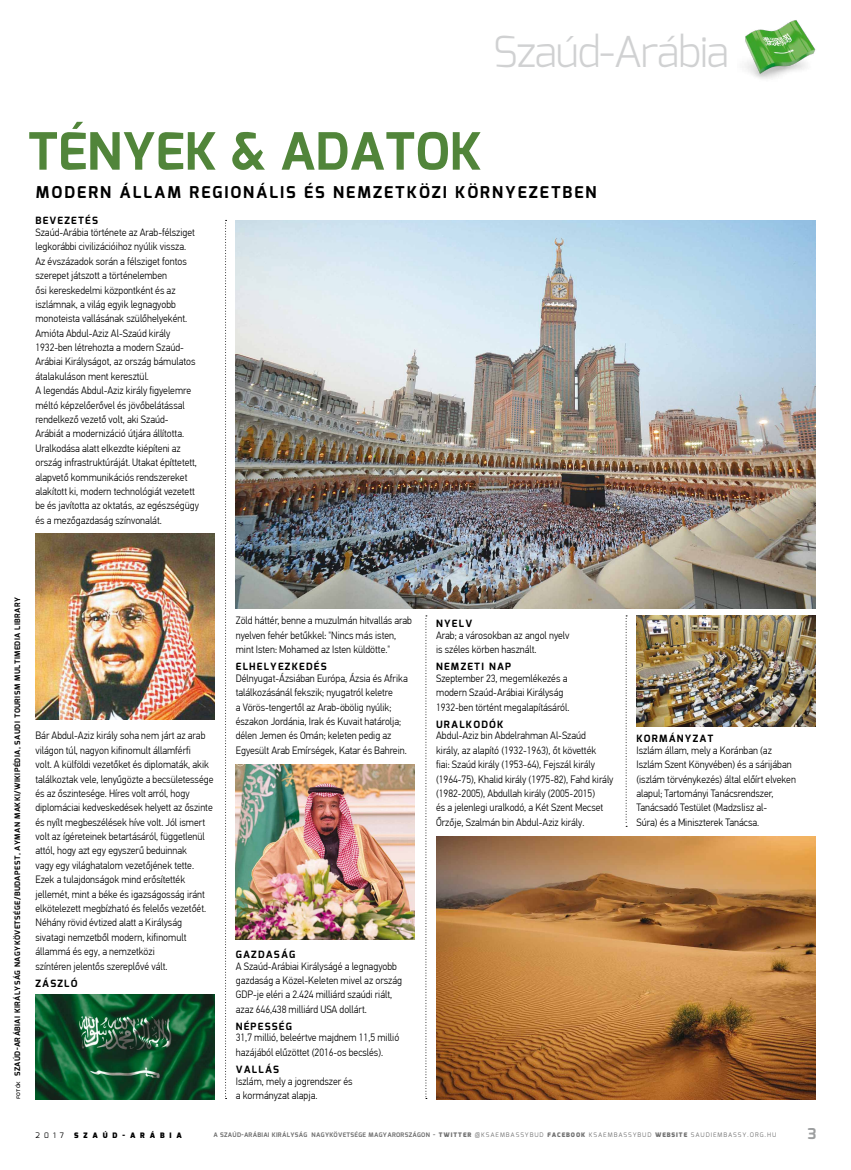
<style>
.page{position:relative;width:851px;height:1170px;background:#fff}
.page>*{position:absolute;margin:0;border:0;box-sizing:border-box;transform-origin:0 0}
.t1{font:700 51.25px "Exo";color:#51853a}
.t2{font:300 42.5px "Exo";letter-spacing:-.03em;color:#d0d1d2}
.t3{font:700 16.25px "Exo";letter-spacing:.12em;color:#000}
.t4{font:700 15px "Exo";color:#9c9e9f}
.t5{font:300 10.62px/14.4px "PF Din Text Pro";color:#000;scale:.92 1}
.t6{font:700 10px "Exo";letter-spacing:.12em;color:#000}
.t7{font:700 7.5px "Exo";letter-spacing:.06em;color:#000}
.t8{font:900 7.5px "Exo";letter-spacing:.65em;color:#000}
.t9{font:7.5px "Exo";color:#000}
.t10{font:700 6.25px "Exo";letter-spacing:.05em;color:#000}
.s1{font-weight:500;font-size:6.25px}
.s2{font-weight:900}
.s3{font-weight:400}
</style>
<div class="page">
<svg style="left:625px;top:615px;width:2px;height:211px"></svg>
<svg style="left:425px;top:615px;width:2px;height:483px"></svg>
<svg style="left:225px;top:220px;width:1px;height:877px"></svg>
<img style="left:745px;top:20px;width:71px;height:59px">
<img style="left:35px;top:994px;width:179px;height:104px">
<img style="left:436px;top:836px;width:379px;height:262px">
<img style="left:35px;top:533px;width:179px;height:186px">
<img style="left:236px;top:764px;width:179px;height:175px">
<img style="left:636px;top:615px;width:179px;height:111px">
<img style="left:236px;top:220px;width:579px;height:388px">
<h2 class="t2" style="left:493px;top:25px;width:237px">Szaúd-Arábia</h2>
<h1 class="t1" style="left:28px;top:118px;width:455px">TÉNYEK &amp; ADATOK</h1>
<h3 class="t3" style="left:36px;top:181px;width:562px">MODERN ÁLLAM REGIONÁLIS ÉS NEMZETKÖZI KÖRNYEZETBEN</h3>
<p class="t6" style="left:35px;top:214px;width:64px">BEVEZETÉS</p>
<p class="t5" style="left:35px;top:225px;width:179px">Szaúd-Arábia története az Arab-félsziget legkorábbi civilizációihoz nyúlik vissza.<br>Az évszázadok során a félsziget fontos szerepet játszott a történelemben<br>ősi kereskedelmi központként és az iszlámnak, a világ egyik legnagyobb monoteista vallásának szülőhelyeként.<br>Amióta Abdul-Aziz Al-Szaúd király 1932-ben létrehozta a modern Szaúd-Arábiai Királyságot, az ország bámulatos átalakuláson ment keresztül.<br>A legendás Abdul-Aziz király figyelemre méltó képzelőerővel és jövőbelátással rendelkező vezető volt, aki Szaúd-Arábiát a modernizáció útjára állította.<br>Uralkodása alatt elkezdte kiépíteni az ország infrastruktúráját. Utakat építtetett, alapvető kommunikációs rendszereket alakított ki, modern technológiát vezetett be és javította az oktatás, az egészségügy és a mezőgazdaság színvonalát.</p>
<p class="t7" style="left:13px;top:1098px;width:503px;rotate:-90deg"><span class="s1">fotók</span> SZAÚD-ARÁBIAI KIRÁLYSÁG NAGYKÖVETSÉGE/BUDAPEST, AYMAN MAKKI/WIKIPÉDIA, SAUDI TOURISM MULTIMEDIA LIBRARY</p>
<p class="t5" style="left:35px;top:728px;width:195px">Bár Abdul-Aziz király soha nem járt az arab világon túl, nagyon kifinomult államférfi<br>volt. A külföldi vezetőket és diplomaták, akik találkoztak vele, lenyűgözte a becsületessége és az őszintesége. Híres volt arról, hogy diplomáciai kedveskedések helyett az őszinte és nyílt megbeszélések híve volt. Jól ismert volt az ígéreteinek betartásáról, függetlenül attól, hogy azt egy egyszerű beduinnak<br>vagy egy világhatalom vezetőjének tette.<br>Ezek a tulajdonságok mind erősítették jellemét, mint a béke és igazságosság iránt elkötelezett megbízható és felelős vezetőét.<br>Néhány rövid évtized alatt a Királyság sivatagi nemzetből modern, kifinomult állammá és egy, a nemzetközi<br>színtéren jelentős szereplővé vált.</p>
<p class="t6" style="left:35px;top:976px;width:44px">ZÁSZLÓ</p>
<p class="t5" style="left:236px;top:613px;width:193px">Zöld háttér, benne a muzulmán hitvallás arab nyelven fehér betűkkel: "Nincs más isten, mint Isten: Mohamed az Isten küldötte."</p>
<p class="t6" style="left:236px;top:660px;width:92px">ELHELYEZKEDÉS</p>
<p class="t5" style="left:236px;top:671px;width:188px">Délnyugat-Ázsiában Európa, Ázsia és Afrika találkozásánál fekszik; nyugatról keletre<br>a Vörös-tengertől az Arab-öbölig nyúlik; északon Jordánia, Irak és Kuvait határolja; délen Jemen és Omán; keleten pedig az Egyesült Arab Emírségek, Katar és Bahrein.</p>
<p class="t6" style="left:236px;top:947px;width:61px">GAZDASÁG</p>
<p class="t5" style="left:236px;top:958px;width:182px">A Szaúd-Arábiai Királyságé a legnagyobb gazdaság a Közel-Keleten mivel az ország GDP-je eléri a 2.424 milliárd szaúdi riált, azaz 646,438 milliárd USA dollárt.</p>
<p class="t6" style="left:236px;top:1019px;width:58px">NÉPESSÉG</p>
<p class="t5" style="left:236px;top:1030px;width:179px">31,7 millió, beleértve majdnem 11,5 millió hazájából elűzöttet (2016-os becslés).</p>
<p class="t6" style="left:236px;top:1062px;width:45px">VALLÁS</p>
<p class="t5" style="left:236px;top:1073px;width:128px">Iszlám, mely a jogrendszer és a kormányzat alapja.</p>
<p class="t6" style="left:436px;top:617px;width:38px">NYELV</p>
<p class="t5" style="left:436px;top:628px;width:146px">Arab; a városokban az angol nyelv is széles körben használt.</p>
<p class="t6" style="left:436px;top:660px;width:76px">NEMZETI NAP</p>
<p class="t5" style="left:436px;top:671px;width:146px">Szeptember 23, megemlékezés a modern Szaúd-Arábiai Királyság<br>1932-ben történt megalapításáról.</p>
<p class="t6" style="left:436px;top:717px;width:69px">URALKODÓK</p>
<p class="t5" style="left:436px;top:728px;width:194px">Abdul-Aziz bin Abdelrahman Al-Szaúd<br>király, az alapító (1932-1963), őt követték<br>fiai: Szaúd király (1953-64), Fejszál király (1964-75), Khalid király (1975-82), Fahd király (1982-2005), Abdullah király (2005-2015)<br>és a jelenlegi uralkodó, a Két Szent Mecset Őrzője, Szalmán bin Abdul-Aziz király.</p>
<p class="t6" style="left:636px;top:732px;width:79px">KORMÁNYZAT</p>
<p class="t5" style="left:636px;top:743px;width:175px">Iszlám állam, mely a Koránban (az Iszlám Szent Könyvében) és a sárijában (iszlám törvénykezés) által előírt elveken alapul; Tartományi Tanácsrendszer, Tanácsadó Testület (Madzslisz al-<br>Súra) és a Miniszterek Tanácsa.</p>
<p class="t9" style="left:35px;top:1130px;width:30px">2017</p>
<p class="t8" style="left:74px;top:1130px;width:109px">SZAÚD-ARÁBIA</p>
<p class="t10" style="left:213px;top:1130px;width:564px">A SZAÚD-ARÁBIAI KIRÁLYSÁG NAGYKÖVETSÉGE MAGYARORSZÁGON - <span class="s2">TWITTER</span> <span class="s3">@KSAEMBASSYBUD</span> <span class="s2">FACEBOOK</span> <span class="s3">KSAEMBASSYBUD</span> <span class="s2">WEBSITE</span> <span class="s3">SAUDIEMBASSY.ORG.HU</span></p>
<h3 class="t4" style="left:807px;top:1123px;width:10px">3</h3>
</div>
